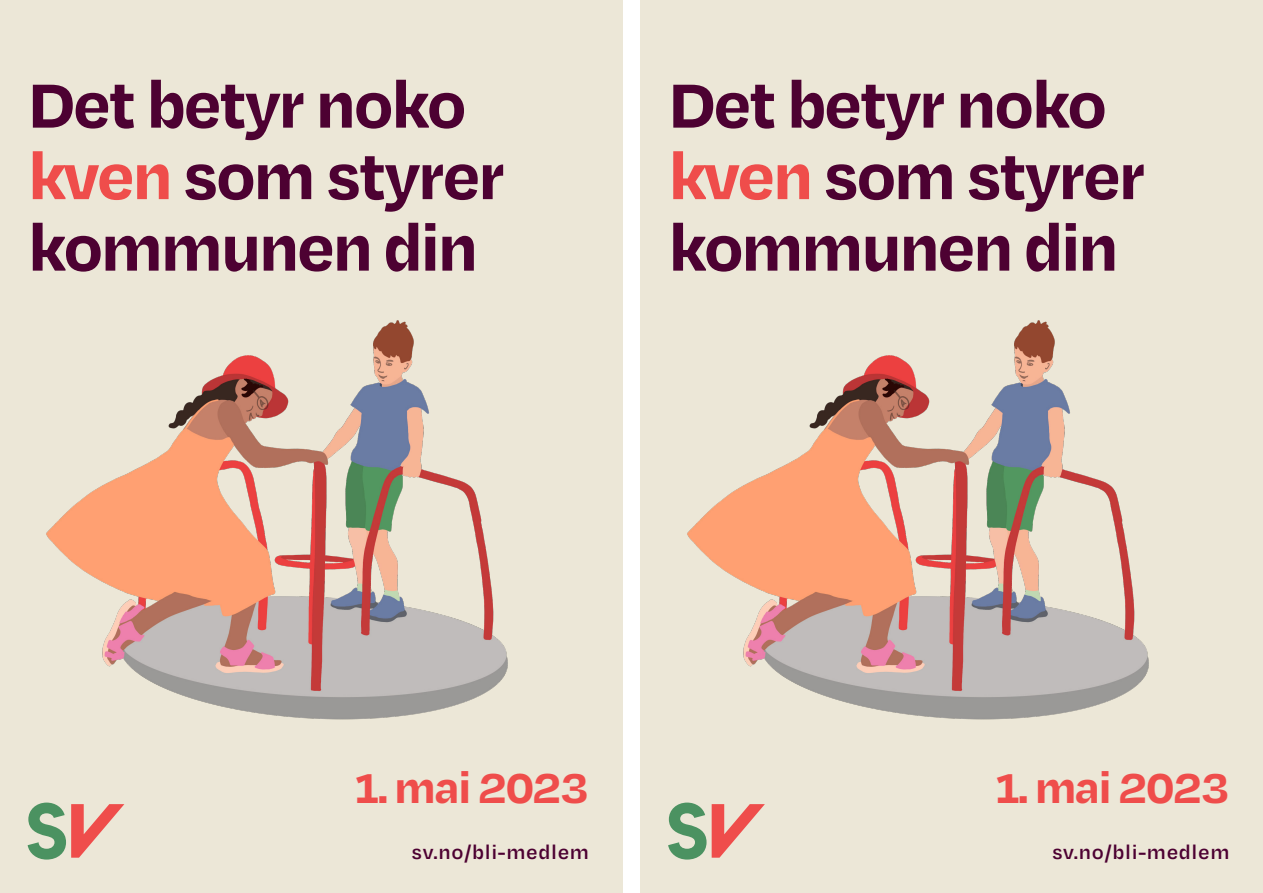
<style>
.page{position:relative;width:1263px;height:893px;background:#fff}
.page>*{position:absolute;margin:0;border:0;box-sizing:border-box;transform-origin:0 0}
.t1{font:700 71.55px/71.6px "Degular Text";letter-spacing:-.04em;color:#4d0132}
.t2{font:700 48px "Degular Text";letter-spacing:-.04em;color:#ef4d4b}
.t3{font:600 21.6px "Degular Text";letter-spacing:.03em;color:#4d0132}
.s1{color:#ef4d4b}
</style>
<div class="page">
<div style="left:0;top:0;width:623px;height:893px;background:#ece7d7"></div>
<div style="left:640px;top:0;width:623px;height:893px;background:#ece7d7"></div>
<svg style="left:28px;top:803px;width:96px;height:57px"></svg>
<svg style="left:668px;top:803px;width:38px;height:57px"></svg>
<svg style="left:712px;top:804px;width:53px;height:54px"></svg>
<img style="left:46px;top:320px;width:462px;height:400px">
<img style="left:687px;top:320px;width:462px;height:400px">
<p class="t1" style="left:28px;top:65px;width:479px">Det betyr noko <span class="s1">kven</span> som styrer kommunen din</p>
<p class="t1" style="left:668px;top:65px;width:479px">Det betyr noko <span class="s1">kven</span> som styrer kommunen din</p>
<p class="t2" style="left:355px;top:755px;width:236px">1. mai 2023</p>
<p class="t2" style="left:995px;top:755px;width:236px">1. mai 2023</p>
<p class="t3" style="left:412px;top:838px;width:179px">sv.no/bli-medlem</p>
<p class="t3" style="left:1052px;top:838px;width:179px">sv.no/bli-medlem</p>
</div>
